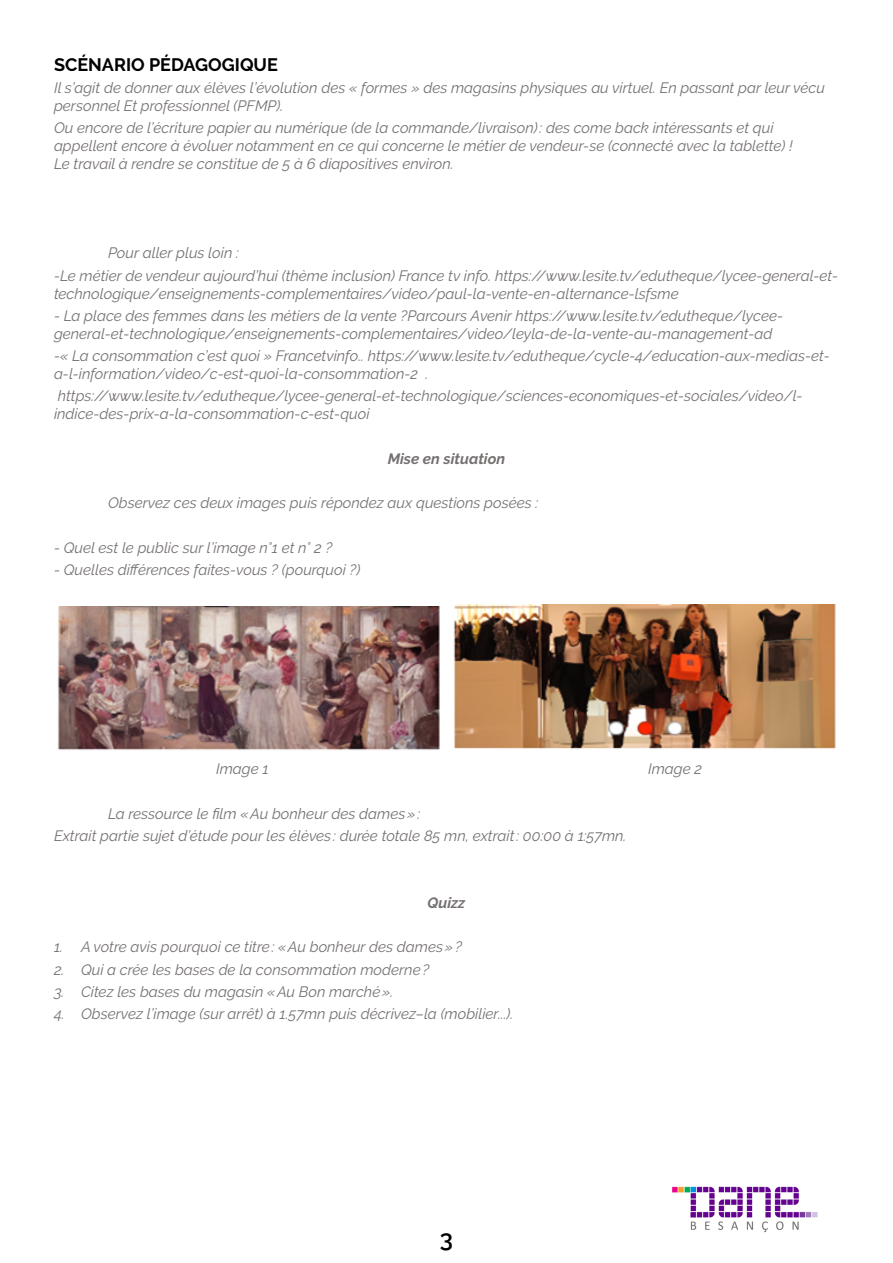
<style>
.page{position:relative;width:893px;height:1263px;background:#fff}
.page>*{position:absolute;margin:0;border:0;box-sizing:border-box;transform-origin:0 0}
.t1{font:600 24px "Raleway";color:#000}
.t2{font:700 18px "Raleway";color:#000}
.t3{font:italic 15px/18px "Raleway";color:#767171}
.t4{font:italic 700 15px "Raleway";color:#767171}
</style>
<div class="page">
<img style="left:672px;top:1186px;width:146px;height:46px">
<img style="left:57px;top:606px;width:383px;height:144px">
<img style="left:453px;top:605px;width:382px;height:144px">
<p class="t2" style="left:54px;top:54px;width:225px">SCÉNARIO PÉDAGOGIQUE</p>
<p class="t3" style="left:54px;top:79px;width:772px">Il s’agit de donner aux élèves l’évolution des « formes » des magasins physiques au virtuel. En passant par leur vécu personnel Et professionnel (PFMP).</p>
<p class="t3" style="left:54px;top:119px;width:740px">Ou encore de l’écriture papier au numérique (de la commande/livraison): des come back intéressants et qui appellent encore à évoluer notamment en ce qui concerne le métier de vendeur-se (connecté avec la tablette) !<br>Le travail à rendre se constitue de 5 à 6 diapositives environ.</p>
<p class="t3" style="left:54px;top:242px;width:786px;line-height:22.2px;text-indent:54px">Pour aller plus loin :<br>-Le métier de vendeur aujourd’hui (thème inclusion) France tv info. https://www.lesite.tv/edutheque/lycee-general-et-</p>
<p class="t3" style="left:54px;top:284px;width:626px">technologique/enseignements-complementaires/video/paul-la-vente-en-alternance-lsfsme</p>
<p class="t3" style="left:54px;top:307px;width:731px">- La place des femmes dans les métiers de la vente ?Parcours Avenir https://www.lesite.tv/edutheque/lycee&shy;general-et-technologique/enseignements-complementaires/video/leyla-de-la-vente-au-management-ad</p>
<p class="t3" style="left:54px;top:347px;width:777px">-« La consommation c’est quoi » Francetvinfo.. https://www.lesite.tv/edutheque/cycle-4/education-aux-medias-et&shy;a-l-information/video/c-est-quoi-la-consommation-2 .</p>
<p class="t3" style="left:54px;top:387px;width:750px">https://www.lesite.tv/edutheque/lycee-general-et-technologique/sciences-economiques-et-sociales/video/l&shy;indice-des-prix-a-la-consommation-c-est-quoi</p>
<p class="t4" style="left:388px;top:450px;width:119px">Mise en situation</p>
<p class="t3" style="left:108px;top:494px;width:432px">Observez ces deux images puis répondez aux questions posées :</p>
<p class="t3" style="left:54px;top:539px;width:280px">- Quel est le public sur l’image n°1 et n° 2 ?</p>
<p class="t3" style="left:54px;top:561px;width:308px">- Quelles différences faites-vous ? (pourquoi ?)</p>
<p class="t3" style="left:216px;top:760px;width:54px">Image 1</p>
<p class="t3" style="left:648px;top:760px;width:55px">Image 2</p>
<p class="t3" style="left:54px;top:802px;width:574px;line-height:22.2px;text-indent:54px">La ressource le film «Au bonheur des dames»:<br>Extrait partie sujet d’étude pour les élèves : durée totale 85 mn, extrait: 00:00 à 1:57mn.</p>
<p class="t4" style="left:428px;top:894px;width:39px">Quizz</p>
<p class="t3" style="left:54px;top:938px;width:409px">1. A votre avis pourquoi ce titre: «Au bonheur des dames»?</p>
<p class="t3" style="left:54px;top:960px;width:377px">2. Qui a crée les bases de la consommation moderne?</p>
<p class="t3" style="left:54px;top:982px;width:341px">3. Citez les bases du magasin «Au Bon marché».</p>
<p class="t3" style="left:54px;top:1005px;width:461px">4. Observez l’image (sur arrêt) à 1.57mn puis décrivez–la (mobilier...).</p>
<h1 class="t1" style="left:440px;top:1224px;width:15px">3</h1>
</div>
